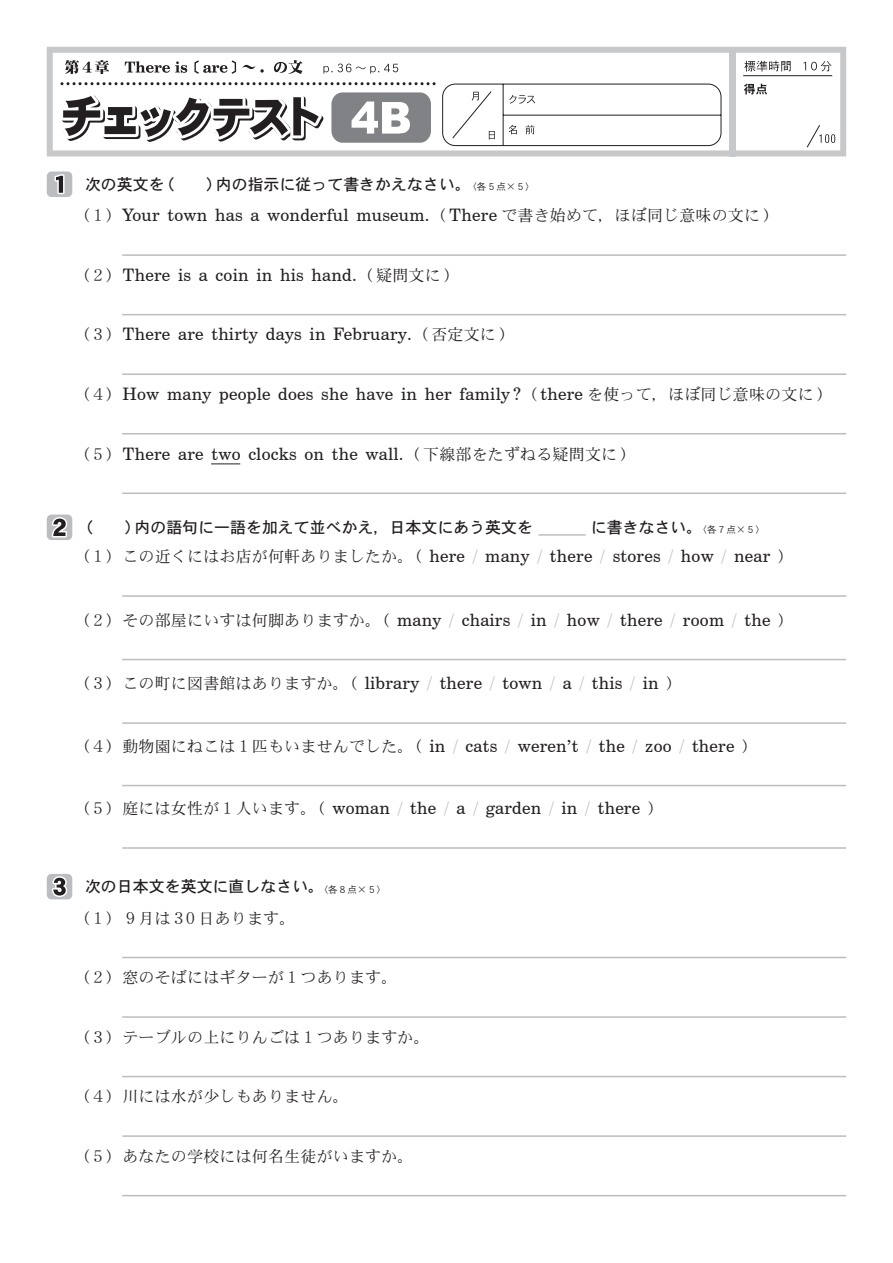
<style>
.page{position:relative;width:893px;height:1263px;background:#fff}
.page>*{position:absolute;margin:0;border:0;box-sizing:border-box;transform-origin:0 0}
.t1{font:17.25px "Century Schoolbook BT";letter-spacing:.015em;color:#231f20}
.t2{font:15.9px "DFHS Mincho Std W3";letter-spacing:.015em;color:#231f20}
.t3{font:15.9px "DFHS Gothic Std W5";color:#231f20}
.t4{font:9.6px "DFHS Gothic Std W3";color:#231f20}
.s1{font-family:"DFHS Gothic Std W3";font-size:9.6px}
.s2{font-family:"DFHS Mincho Std W3";font-size:15.9px}
.s3{color:#bcbdc0}
.s4{font-family:"Century Schoolbook BT";font-size:17.25px}
.s5{font-family:"Century Schoolbook BT";font-size:17.25px;color:#bcbdc0}
</style>
<div class="page">
<svg style="left:47px;top:47px;width:799px;height:109px"></svg>
<svg style="left:744px;top:84px;width:23px;height:11px"></svg>
<svg style="left:744px;top:61px;width:47px;height:11px"></svg>
<svg style="left:804px;top:61px;width:27px;height:10px"></svg>
<svg style="left:806px;top:124px;width:29px;height:24px"></svg>
<div style="left:729px;top:47px;width:6px;height:109px;background:#c7c8ca"></div>
<hr style="left:743px;top:75px;width:89px;height:1px;background:#231f20">
<svg style="left:442px;top:83px;width:280px;height:63px"></svg>
<svg style="left:50px;top:82px;width:386px;height:66px"></svg>
<svg style="left:323px;top:64px;width:75px;height:10px"></svg>
<svg style="left:65px;top:60px;width:44px;height:14px"></svg>
<svg style="left:125px;top:61px;width:62px;height:12px"></svg>
<svg style="left:194px;top:60px;width:42px;height:14px"></svg>
<svg style="left:242px;top:65px;width:22px;height:8px"></svg>
<svg style="left:274px;top:60px;width:28px;height:14px"></svg>
<hr style="left:122px;top:957px;width:724px;height:1px;background:#bcbdc0">
<hr style="left:122px;top:1016px;width:724px;height:2px;background:#bcbdc0">
<hr style="left:122px;top:1076px;width:724px;height:1px;background:#bcbdc0">
<hr style="left:122px;top:1135px;width:724px;height:2px;background:#bcbdc0">
<hr style="left:122px;top:1195px;width:724px;height:1px;background:#bcbdc0">
<hr style="left:122px;top:254px;width:724px;height:2px;background:#bcbdc0">
<hr style="left:122px;top:314px;width:724px;height:1px;background:#bcbdc0">
<hr style="left:122px;top:373px;width:724px;height:2px;background:#bcbdc0">
<hr style="left:122px;top:433px;width:724px;height:1px;background:#bcbdc0">
<hr style="left:122px;top:492px;width:724px;height:2px;background:#bcbdc0">
<hr style="left:122px;top:595px;width:724px;height:2px;background:#bcbdc0">
<hr style="left:122px;top:659px;width:724px;height:1px;background:#bcbdc0">
<hr style="left:122px;top:722px;width:724px;height:2px;background:#bcbdc0">
<hr style="left:122px;top:785px;width:724px;height:1px;background:#bcbdc0">
<hr style="left:122px;top:847px;width:724px;height:2px;background:#bcbdc0">
<div style="left:47px;top:874px;width:25px;height:25px;background:#bcbdc0;border-radius:5px"></div>
<svg style="left:52px;top:876px;width:16px;height:21px"></svg>
<div style="left:47px;top:514px;width:25px;height:26px;background:#bcbdc0;border-radius:5px"></div>
<svg style="left:51px;top:517px;width:17px;height:21px"></svg>
<hr style="left:538px;top:534px;width:48px;height:2px;background:#bcbdc0">
<div style="left:47px;top:171px;width:25px;height:26px;background:#bcbdc0;border-radius:5px"></div>
<svg style="left:54px;top:174px;width:11px;height:21px"></svg>
<svg style="left:211px;top:463px;width:29px;height:1px"></svg>
<p class="t3" style="left:85px;top:176px;width:452px">次の英文を（　　）内の指示に従って書きかえなさい。<span class="s1">〈各５点×５〉</span></p>
<p class="t1" style="left:74px;top:205px;width:707px"><span class="s2">（１）</span>Your town has a wonderful museum.<span class="s2">（</span> There <span class="s2">で書き始めて，ほぼ同じ意味の文に）</span></p>
<p class="t1" style="left:74px;top:264px;width:388px"><span class="s2">（２）</span>There is a coin in his hand.<span class="s2">（疑問文に）</span></p>
<p class="t1" style="left:74px;top:324px;width:443px"><span class="s2">（３）</span>There are thirty days in February.<span class="s2">（否定文に）</span></p>
<p class="t1" style="left:74px;top:383px;width:761px"><span class="s2">（４）</span>How many people does she have in her family ?<span class="s2">（</span> there <span class="s2">を使って，ほぼ同じ意味の文に）</span></p>
<p class="t1" style="left:74px;top:443px;width:564px"><span class="s2">（５）</span>There are two clocks on the wall.<span class="s2">（下線部をたずねる疑問文に）</span></p>
<p class="t3" style="left:77px;top:519px;width:458px">（　　）内の語句に一語を加えて並べかえ，日本文にあう英文を</p>
<p class="t3" style="left:591px;top:519px;width:176px">に書きなさい。<span class="s1">〈各７点×５〉</span></p>
<p class="t1" style="left:74px;top:545px;width:722px"><span class="s2">（１）この近くにはお店が何軒ありましたか。（</span> here <span class="s3">/</span> many <span class="s3">/</span> there <span class="s3">/</span> stores <span class="s3">/</span> how <span class="s3">/</span> near <span class="s2">）</span></p>
<p class="t1" style="left:74px;top:609px;width:722px"><span class="s2">（２）その部屋にいすは何脚ありますか。（</span> many <span class="s3">/</span> chairs <span class="s3">/</span> in <span class="s3">/</span> how <span class="s3">/</span> there <span class="s3">/</span> room <span class="s3">/</span> the <span class="s2">）</span></p>
<p class="t1" style="left:74px;top:673px;width:610px"><span class="s2">（３）この町に図書館はありますか。（</span> library <span class="s3">/</span> there <span class="s3">/</span> town <span class="s3">/</span> a <span class="s3">/</span> this <span class="s3">/</span> in <span class="s2">）</span></p>
<p class="t2" style="left:74px;top:737px;width:686px">（４）動物園にねこは１匹もいませんでした。（ <span class="s4">in</span> <span class="s5">/</span> <span class="s4">cats</span> <span class="s5">/</span> <span class="s4">weren t</span> <span class="s5">/</span> <span class="s4">the</span> <span class="s5">/</span> <span class="s4">zoo</span> <span class="s5">/</span> <span class="s4">there</span> ）</p>
<p class="t1" style="left:567px;top:725px;width:6px">,</p>
<p class="t1" style="left:74px;top:797px;width:592px"><span class="s2">（５）庭には女性が１人います。（</span> woman <span class="s3">/</span> the <span class="s3">/</span> a <span class="s3">/</span> garden <span class="s3">/</span> in <span class="s3">/</span> there <span class="s2">）</span></p>
<p class="t3" style="left:85px;top:878px;width:241px">次の日本文を英文に直しなさい。</p>
<p class="t2" style="left:74px;top:909px;width:223px">（１）９月は３０日あります。</p>
<p class="t4" style="left:318px;top:884px;width:69px">〈各８点×５〉</p>
<p class="t2" style="left:74px;top:969px;width:325px">（２）窓のそばにはギターが１つあります。</p>
<p class="t2" style="left:74px;top:1028px;width:357px">（３）テーブルの上にりんごは１つありますか。</p>
<p class="t2" style="left:74px;top:1088px;width:276px">（４）川には水が少しもありません。</p>
<p class="t2" style="left:74px;top:1147px;width:341px">（５）あなたの学校には何名生徒がいますか。</p>
</div>
